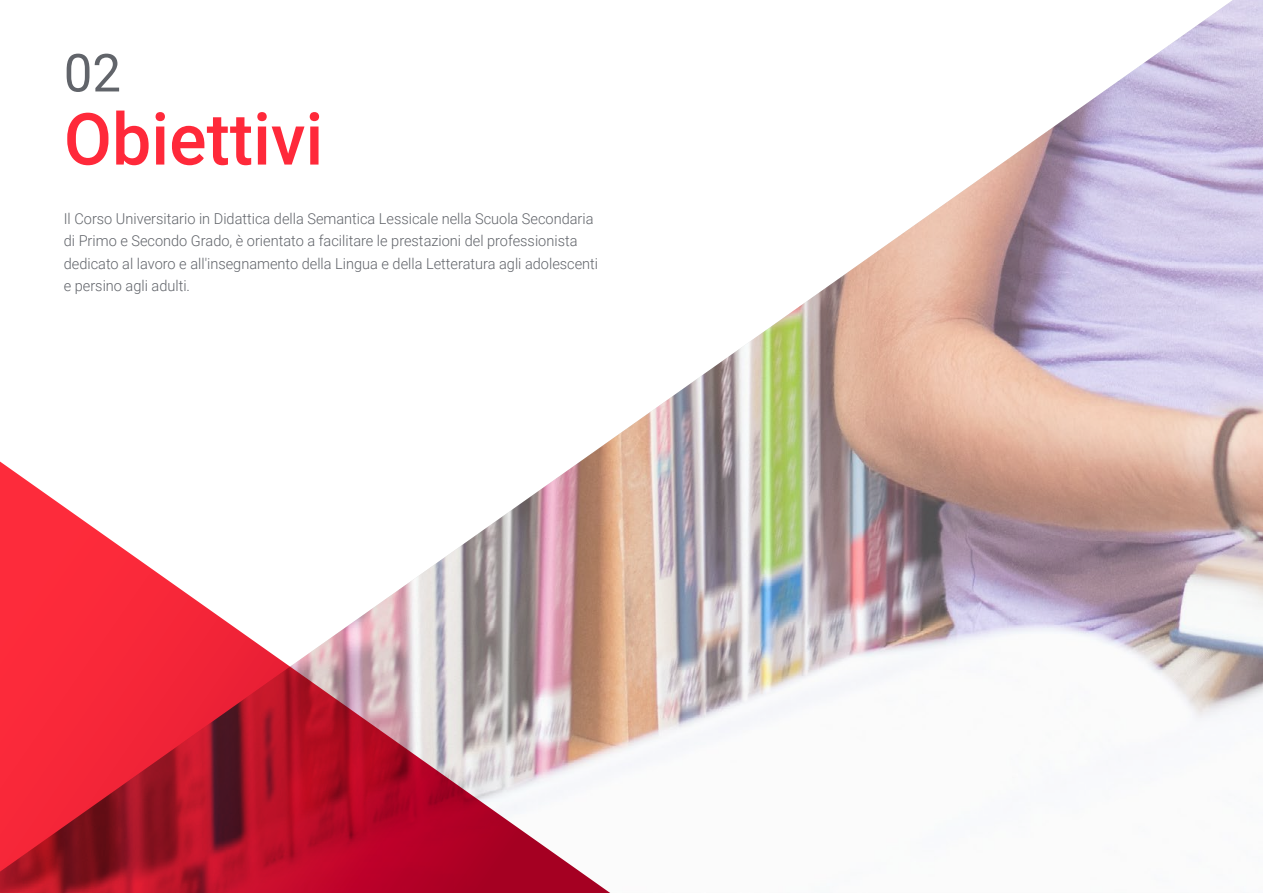
<style>
.page{position:relative;width:1263px;height:893px;background:#fff}
.page>*{position:absolute;margin:0;border:0;box-sizing:border-box;transform-origin:0 0}
.t1{font:500 72px "Roboto";color:#ff293a}
.t2{font:52.5px "Roboto";color:#61646a}
.t3{font:300 15px/22.5px "Roboto";color:#61646a}
</style>
<div class="page">
<img style="left:602px;top:0;width:661px;height:744px">
<svg style="left:0;top:446px;width:640px;height:447px"></svg>
<h2 class="t2" style="left:64px;top:36px;width:59px">02</h2>
<h1 class="t1" style="left:64px;top:89px;width:261px">Obiettivi</h1>
<p class="t3" style="left:64px;top:207px;width:536px">Il Corso Universitario in Didattica della Semantica Lessicale nella Scuola Secondaria di Primo e Secondo Grado, è orientato a facilitare le prestazioni del professionista dedicato al lavoro e all'insegnamento della Lingua e della Letteratura agli adolescenti e persino agli adulti.</p>
</div>
